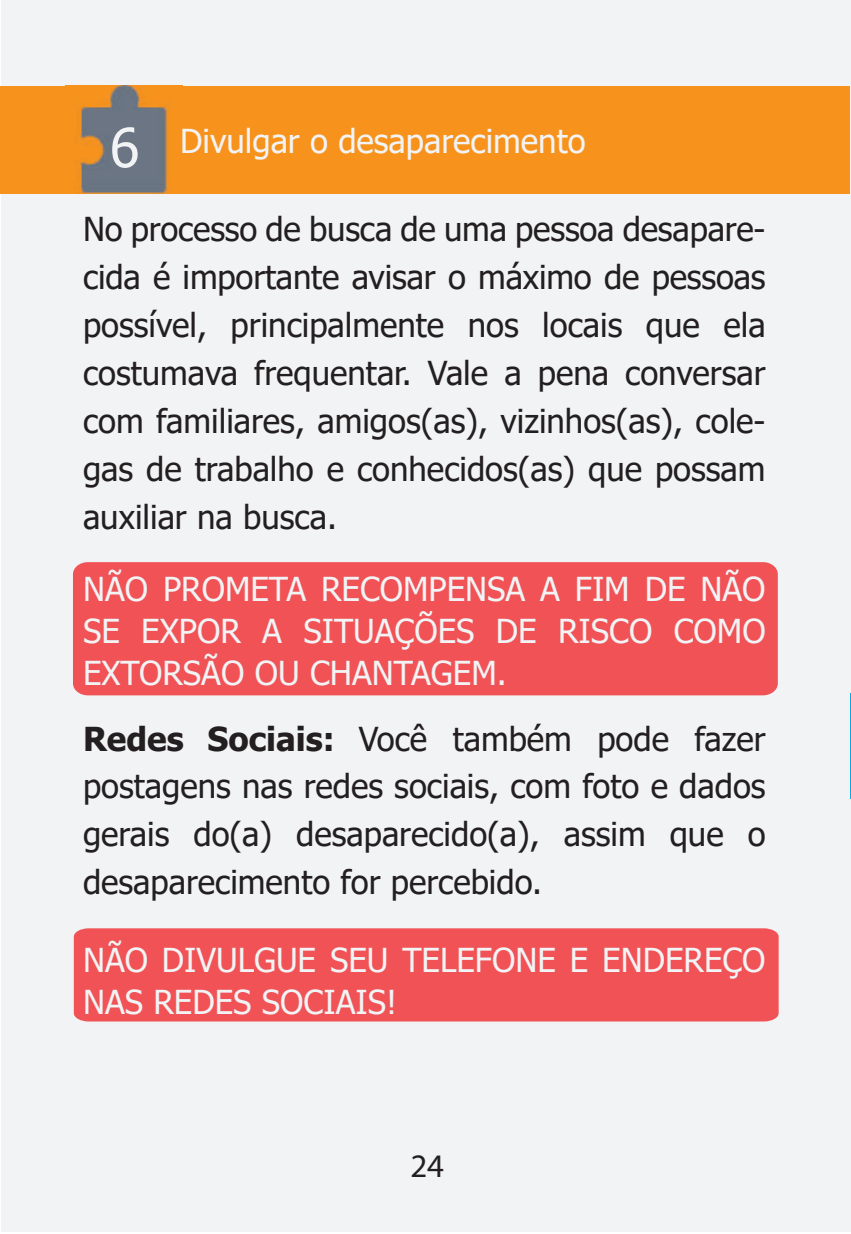
<style>
.page{position:relative;width:851px;height:1234px;background:#fff}
.page>*{position:absolute;margin:0;border:0;box-sizing:border-box;transform-origin:0 0}
.t1{font:33px/48px "Tahoma";color:#231f20;text-align:justify}
.t2{font:33px/42px "Tahoma";color:#f2f3f4;text-align:justify}
.t3{font:33px "Myriad Pro";color:#231f20}
.s1{font-size:54px}
.s2{font-weight:700}
</style>
<div class="page">
<div style="left:1px;top:0;width:849px;height:1231px;background:#f2f3f4"></div>
<div style="left:74px;top:928px;width:704px;height:93px;background:#f05256"></div>
<div style="left:73px;top:562px;width:704px;height:133px;background:#f05256"></div>
<div style="left:0;top:86px;width:849px;height:108px;background:#f7931d"></div>
<img style="left:77px;top:86px;width:91px;height:107px">
<hr style="left:850px;top:693px;width:1px;height:105px;background:#00aeef">
<p class="t2" style="left:110px;top:122px;width:477px"><span class="s1">6</span> Divulgar o desaparecimento</p>
<p class="t1" style="left:83px;top:207px;width:684px">No processo de busca de uma pessoa desapare&shy;cida é importante avisar o máximo de pessoas possível, principalmente nos locais que ela costumava frequentar. Vale a pena conversar com familiares, amigos(as), vizinhos(as), cole&shy;gas de trabalho e conhecidos(as) que possam auxiliar na busca.</p>
<p class="t2" style="left:83px;top:569px;width:684px">NÃO PROMETA RECOMPENSA A FIM DE NÃO SE EXPOR A SITUAÇÕES DE RISCO COMO EXTORSÃO OU CHANTAGEM.</p>
<p class="t1" style="left:83px;top:716px;width:684px"><span class="s2">Redes Sociais:</span> Você também pode fazer postagens nas redes sociais, com foto e dados gerais do(a) desaparecido(a), assim que o desaparecimento for percebido.</p>
<p class="t2" style="left:83px;top:940px;width:684px">NÃO DIVULGUE SEU TELEFONE E ENDEREÇO<br>NAS REDES SOCIAIS!</p>
<p class="t3" style="left:410px;top:1145px;width:35px">24</p>
</div>
